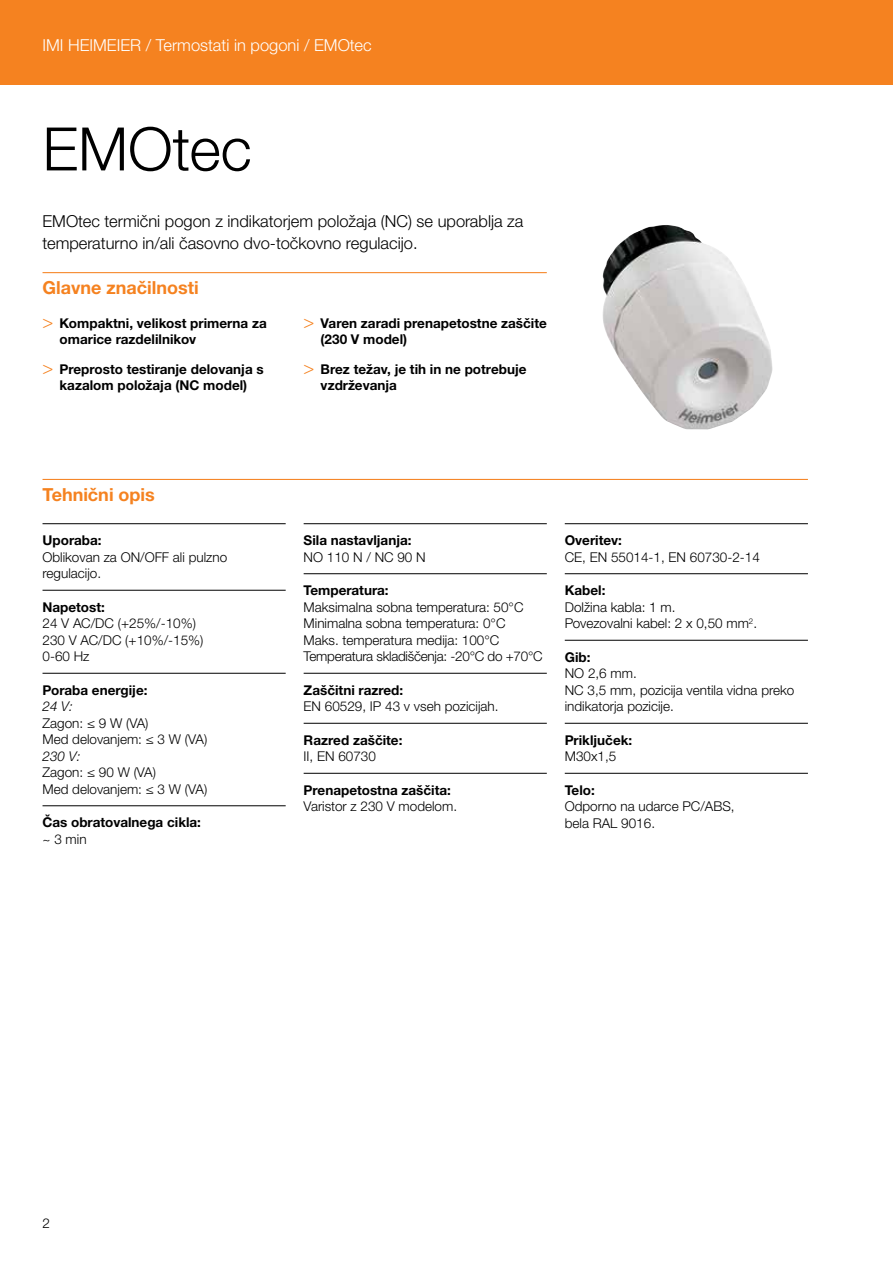
<style>
.page{position:relative;width:893px;height:1263px;background:#fff}
.page>*{position:absolute;margin:0;border:0;box-sizing:border-box;transform-origin:0 0}
.t1{font:300 60px "Helvetica Neue LTW1 G";color:#000}
.t2{font:700 18px "Helvetica Neue LTW1 G";color:#f58220}
.t3{font:300 16.5px/22.5px "Helvetica Neue LTW1 G";color:#000}
.t4{font:300 16.5px "Helvetica Neue LTW1 G";color:#fff}
.t5{font:300 13.5px/16.5px "Helvetica Neue LTW1 G";color:#000}
.t6{font:700 13.5px/16.5px "Helvetica Neue LTW1 G";color:#000}
.t7{font:italic 300 13.5px "Helvetica Neue LTW1 G";color:#000}
.s1{font-family:"Helvetica Neue LT Std";font-weight:300;font-size:18px;color:#f58220}
</style>
<div class="page">
<div style="left:0;top:0;width:893px;height:85px;background:#f58220"></div>
<hr style="left:43px;top:272px;width:504px;height:1px;background:#f58220">
<hr style="left:43px;top:479px;width:765px;height:1px;background:#f58220">
<hr style="left:43px;top:523px;width:243px;height:1px;background:#000">
<hr style="left:43px;top:590px;width:243px;height:1px;background:#000">
<hr style="left:43px;top:673px;width:243px;height:1px;background:#000">
<hr style="left:43px;top:805px;width:243px;height:1px;background:#000">
<hr style="left:304px;top:523px;width:243px;height:1px;background:#000">
<hr style="left:304px;top:573px;width:243px;height:1px;background:#000">
<hr style="left:304px;top:673px;width:243px;height:1px;background:#000">
<hr style="left:304px;top:723px;width:243px;height:1px;background:#000">
<hr style="left:304px;top:773px;width:243px;height:1px;background:#000">
<hr style="left:565px;top:523px;width:243px;height:1px;background:#000">
<hr style="left:565px;top:573px;width:243px;height:1px;background:#000">
<hr style="left:565px;top:640px;width:243px;height:1px;background:#000">
<hr style="left:565px;top:723px;width:243px;height:1px;background:#000">
<hr style="left:565px;top:773px;width:243px;height:1px;background:#000">
<img style="left:602px;top:225px;width:171px;height:204px">
<p class="t4" style="left:43px;top:35px;width:331px">IMI HEIMEIER / Termostati in pogoni / EMOtec</p>
<h1 class="t1" style="left:43px;top:112px;width:211px">EMOtec</h1>
<p class="t3" style="left:43px;top:210px;width:482px">EMOtec termični pogon z indikatorjem položaja (NC) se uporablja za temperaturno in/ali časovno dvo-točkovno regulacijo.</p>
<h2 class="t2" style="left:43px;top:277px;width:158px">Glavne značilnosti</h2>
<p class="t6" style="left:60px;top:315px;width:209px;text-indent:-17px"><span class="s1">&gt;</span> Kompaktni, velikost primerna za omarice razdelilnikov</p>
<p class="t6" style="left:43px;top:361px;width:223px;text-align:center"><span class="s1">&gt;</span> Preprosto testiranje delovanja s kazalom položaja (NC model)</p>
<p class="t6" style="left:321px;top:315px;width:228px;text-indent:-17px"><span class="s1">&gt;</span> Varen zaradi prenapetostne zaščite (230 V model)</p>
<p class="t6" style="left:321px;top:361px;width:207px;text-indent:-17px"><span class="s1">&gt;</span> Brez težav, je tih in ne potrebuje vzdrževanja</p>
<h2 class="t2" style="left:43px;top:484px;width:114px">Tehnični opis</h2>
<p class="t6" style="left:43px;top:532px;width:61px">Uporaba:</p>
<p class="t5" style="left:43px;top:549px;width:186px">Oblikovan za ON/OFF ali pulzno regulacijo.</p>
<p class="t6" style="left:43px;top:599px;width:64px">Napetost:</p>
<p class="t5" style="left:43px;top:615px;width:162px">24 V AC/DC (+25%/-10%)<br>230 V AC/DC (+10%/-15%)<br>0-60 Hz</p>
<p class="t6" style="left:43px;top:682px;width:107px">Poraba energije:</p>
<p class="t7" style="left:43px;top:698px;width:32px">24 V:</p>
<p class="t5" style="left:43px;top:715px;width:166px">Zagon: ≤ 9 W (VA)<br>Med delovanjem: ≤ 3 W (VA)</p>
<p class="t7" style="left:43px;top:748px;width:40px">230 V:</p>
<p class="t5" style="left:43px;top:764px;width:166px">Zagon: ≤ 90 W (VA)<br>Med delovanjem: ≤ 3 W (VA)</p>
<p class="t6" style="left:43px;top:814px;width:160px">Čas obratovalnega cikla:</p>
<p class="t5" style="left:43px;top:831px;width:46px">~ 3 min</p>
<p class="t6" style="left:304px;top:532px;width:109px">Sila nastavljanja:</p>
<p class="t5" style="left:304px;top:549px;width:124px">NO 110 N / NC 90 N</p>
<p class="t6" style="left:304px;top:582px;width:86px">Temperatura:</p>
<p class="t5" style="left:304px;top:599px;width:241px">Maksimalna sobna temperatura: 50°C Minimalna sobna temperatura: 0°C Maks. temperatura medija: 100°C Temperatura skladiščenja: -20°C do +70°C</p>
<p class="t6" style="left:304px;top:682px;width:101px">Zaščitni razred:</p>
<p class="t5" style="left:304px;top:698px;width:196px">EN 60529, IP 43 v vseh pozicijah.</p>
<p class="t6" style="left:304px;top:732px;width:100px">Razred zaščite:</p>
<p class="t5" style="left:304px;top:748px;width:74px">II, EN 60730</p>
<p class="t6" style="left:304px;top:782px;width:149px">Prenapetostna zaščita:</p>
<p class="t5" style="left:304px;top:798px;width:155px">Varistor z 230 V modelom.</p>
<p class="t6" style="left:565px;top:532px;width:59px">Overitev:</p>
<p class="t5" style="left:565px;top:549px;width:197px">CE, EN 55014-1, EN 60730-2-14</p>
<p class="t6" style="left:565px;top:582px;width:42px">Kabel:</p>
<p class="t5" style="left:565px;top:599px;width:194px">Dolžina kabla: 1 m.<br>Povezovalni kabel: 2 x 0,50 mm<sup>2</sup>.</p>
<p class="t6" style="left:565px;top:649px;width:27px">Gib:</p>
<p class="t5" style="left:565px;top:665px;width:231px">NO 2,6 mm.<br>NC 3,5 mm, pozicija ventila vidna preko indikatorja pozicije.</p>
<p class="t6" style="left:565px;top:732px;width:69px">Priključek:</p>
<p class="t5" style="left:565px;top:748px;width:53px">M30x1,5</p>
<p class="t6" style="left:565px;top:782px;width:32px">Telo:</p>
<p class="t5" style="left:565px;top:798px;width:171px">Odporno na udarce PC/ABS, bela RAL 9016.</p>
<p class="t5" style="left:43px;top:1215px;width:9px">2</p>
</div>
